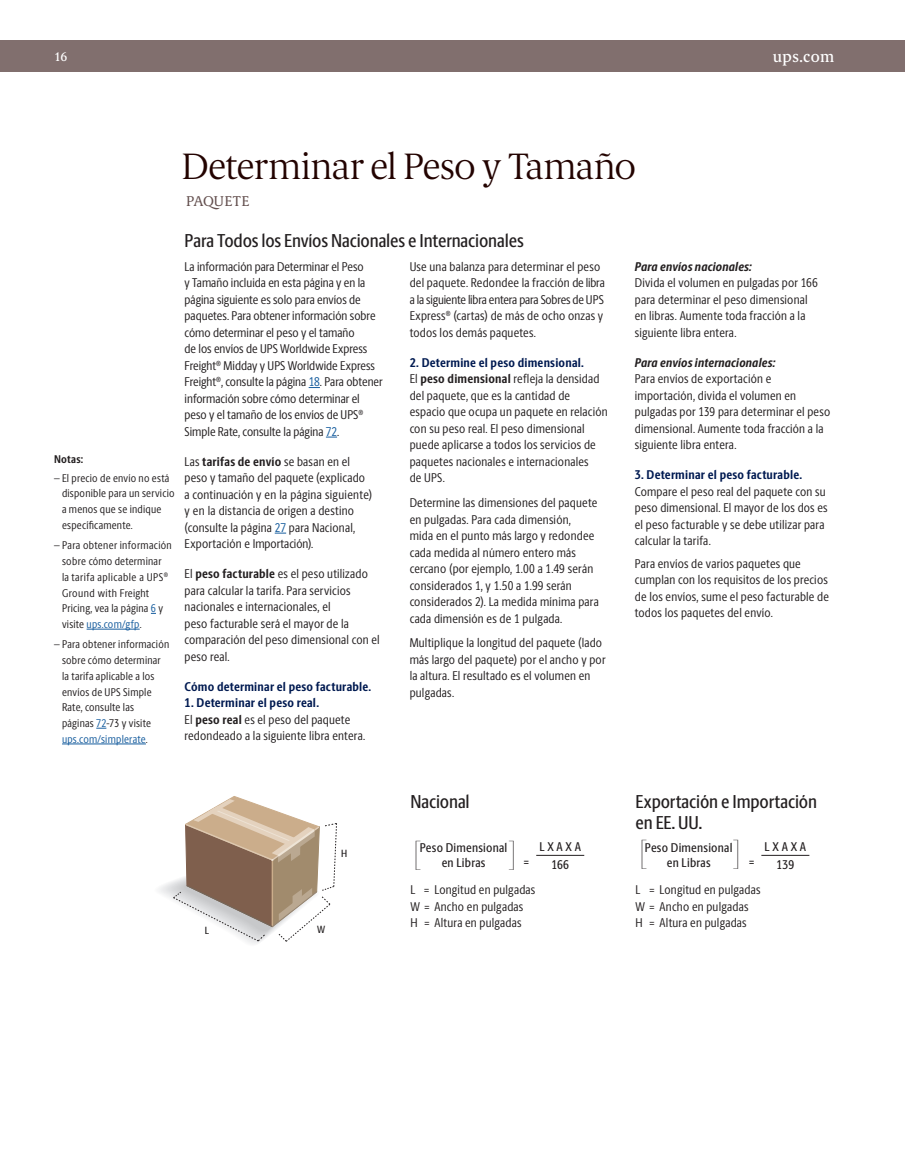
<style>
.page{position:relative;width:905px;height:1175px;background:#fff}
.page>*{position:absolute;margin:0;border:0;box-sizing:border-box;transform-origin:0 0}
.t1{font:200 36.75px "UPS Berlingske Serif Tx";letter-spacing:-.025em;color:#230300}
.t2{font:30px "UPS Berlingske Sans Cn";color:#231f20}
.t3{font:500 18.75px/21px "UPS Berlingske Sans Cn";letter-spacing:-.01em;color:#231f20}
.t4{font:500 15.75px "UPS Berlingske Serif Tx";letter-spacing:.02em;color:#fff}
.t5{font:14.25px "UPS Berlingske Serif Tx";letter-spacing:-.01em;color:#64504f}
.t6{font:12.75px/16.5px "UPS Berlingske Sans Cn";letter-spacing:.015em;color:#231f20}
.t7{font:500 12.75px/14.2px "UPS Berlingske Sans Cn";letter-spacing:.015em;color:#231f20;text-align:center}
.t8{font:700 12.75px "UPS Berlingske Sans Cn";letter-spacing:.015em;color:#001a51}
.t9{font:italic 700 12.75px "UPS Berlingske Sans Cn";letter-spacing:.015em;color:#231f20}
.t10{font:500 12.75px "UPS Berlingske Serif Tx";color:#fff}
.t11{font:11.25px/15.8px "UPS Berlingske Sans Cn";letter-spacing:.02em;color:#231f20}
.t12{font:700 11.25px "UPS Berlingske Sans Cn";letter-spacing:.02em;color:#231f20}
.t13{font:500 10.5px "UPS Berlingske Sans Cn";color:#231f20}
.s1{color:#175d9e}
.s2{font-weight:700}
.s3{font-weight:700;color:#001a51}
</style>
<div class="page">
<div style="left:0;top:40px;width:904px;height:32px;background:#816f6e"></div>
<hr style="left:536px;top:855px;width:48px;height:1px;background:#231f20">
<hr style="left:761px;top:855px;width:48px;height:1px;background:#231f20">
<svg style="left:159px;top:796px;width:178px;height:148px"></svg>
<hr style="left:87px;top:629px;width:53px;height:1px;background:#175d9e">
<hr style="left:62px;top:743px;width:84px;height:1px;background:#175d9e">
<p class="t10" style="left:54px;top:48px;width:15px">16</p>
<p class="t4" style="left:773px;top:46px;width:63px">ups.com</p>
<h1 class="t1" style="left:182px;top:141px;width:456px">Determinar el Peso y Tamaño</h1>
<p class="t5" style="left:186px;top:191px;width:65px">PAQUETE</p>
<p class="t12" style="left:54px;top:450px;width:31px">Notas:</p>
<p class="t11" style="left:62px;top:469px;width:114px;text-indent:-8px">– El precio de envío no está disponible para un servicio a menos que se indique específicamente.</p>
<p class="t11" style="left:62px;top:537px;width:111px;text-indent:-8px">– Para obtener información sobre cómo determinar<br>la tarifa aplicable a UPS<sup>®<br></sup>Ground with Freight<br>Pricing, vea la página <span class="s1">6</span> y visite <span class="s1">ups.com/gfp</span>.</p>
<p class="t11" style="left:62px;top:636px;width:109px;text-indent:-8px">– Para obtener información sobre cómo determinar la tarifa aplicable a los envíos de UPS Simple<br>Rate, consulte las<br>páginas <span class="s1">72</span>-73 y visite <span class="s1">ups.com/simplerate</span>.</p>
<h3 class="t3" style="left:184px;top:229px;width:341px">Para Todos los Envíos Nacionales e Internacionales</h3>
<p class="t6" style="left:184px;top:258px;width:200px">La información para Determinar el Peso<br>y Tamaño incluida en esta página y en la página siguiente es solo para envíos de paquetes. Para obtener información sobre cómo determinar el peso y el tamaño<br>de los envíos de UPS Worldwide Express Freight<sup>®</sup> Midday y UPS Worldwide Express Freight<sup>®</sup>, consulte la página <span class="s1">18</span>. Para obtener información sobre cómo determinar el peso y el tamaño de los envíos de UPS<sup>® </sup>Simple Rate, consulte la página <span class="s1">72</span>.</p>
<p class="t6" style="left:184px;top:453px;width:189px">Las <span class="s2">tarifas de envío</span> se basan en el peso y tamaño del paquete (explicado a continuación y en la página siguiente) y en la distancia de origen a destino (consulte la página <span class="s1">27</span> para Nacional, Exportación e Importación).</p>
<p class="t6" style="left:184px;top:565px;width:197px">El <span class="s2">peso facturable</span> es el peso utilizado para calcular la tarifa. Para servicios nacionales e internacionales, el<br>peso facturable será el mayor de la comparación del peso dimensional con el peso real.</p>
<p class="t8" style="left:184px;top:677px;width:188px">Cómo determinar el peso facturable.</p>
<p class="t6" style="left:184px;top:694px;width:182px"><span class="s3">1. Determinar el peso real.<br></span>El <span class="s2">peso real</span> es el peso del paquete redondeado a la siguiente libra entera.</p>
<p class="t6" style="left:409px;top:258px;width:196px">Use una balanza para determinar el peso del paquete. Redondee la fracción de libra a la siguiente libra entera para Sobres de UPS Express<sup>®</sup> (cartas) de más de ocho onzas y todos los demás paquetes.</p>
<p class="t6" style="left:409px;top:354px;width:199px"><span class="s3">2. Determine el peso dimensional.<br></span>El <span class="s2">peso dimensional</span> refleja la densidad del paquete, que es la cantidad de espacio que ocupa un paquete en relación con su peso real. El peso dimensional puede aplicarse a todos los servicios de paquetes nacionales e internacionales<br>de UPS.</p>
<p class="t6" style="left:409px;top:494px;width:191px">Determine las dimensiones del paquete en pulgadas. Para cada dimensión,<br>mida en el punto más largo y redondee cada medida al número entero más cercano (por ejemplo, 1.00 a 1.49 serán considerados 1, y 1.50 a 1.99 serán considerados 2). La medida mínima para cada dimensión es de 1 pulgada.</p>
<p class="t6" style="left:409px;top:634px;width:197px">Multiplique la longitud del paquete (lado más largo del paquete) por el ancho y por la altura. El resultado es el volumen en pulgadas.</p>
<p class="t9" style="left:634px;top:257px;width:118px">Para envíos nacionales:</p>
<p class="t6" style="left:634px;top:274px;width:184px">Divida el volumen en pulgadas por 166 para determinar el peso dimensional en libras. Aumente toda fracción a la siguiente libra entera.</p>
<p class="t9" style="left:634px;top:353px;width:142px">Para envíos internacionales:</p>
<p class="t6" style="left:634px;top:370px;width:197px">Para envíos de exportación e importación, divida el volumen en pulgadas por 139 para determinar el peso dimensional. Aumente toda fracción a la siguiente libra entera.</p>
<p class="t8" style="left:634px;top:465px;width:169px">3. Determinar el peso facturable.</p>
<p class="t6" style="left:634px;top:483px;width:194px">Compare el peso real del paquete con su peso dimensional. El mayor de los dos es el peso facturable y se debe utilizar para calcular la tarifa.</p>
<p class="t6" style="left:634px;top:555px;width:196px">Para envíos de varios paquetes que cumplan con los requisitos de los precios de los envíos, sume el peso facturable de todos los paquetes del envío.</p>
<p class="t13" style="left:341px;top:845px;width:8px">H</p>
<p class="t13" style="left:205px;top:923px;width:6px">L</p>
<p class="t13" style="left:317px;top:922px;width:10px">W</p>
<h3 class="t3" style="left:410px;top:790px;width:61px">Nacional</h3>
<h3 class="t3" style="left:635px;top:790px;width:183px">Exportación e Importación en EE. UU.</h3>
<p class="t7" style="left:420px;top:840px;width:89px">Peso Dimensional en Libras</p>
<h2 class="t2" style="left:412px;top:834px;width:11px">❲</h2>
<h2 class="t2" style="left:508px;top:834px;width:11px">❳</h2>
<h2 class="t2" style="left:638px;top:833px;width:11px">❲</h2>
<h2 class="t2" style="left:733px;top:833px;width:11px">❳</h2>
<p class="t7" style="left:539px;top:837px;width:43px;line-height:18.3px">L X A X A<br>166</p>
<p class="t7" style="left:764px;top:837px;width:43px;line-height:18.3px">L X A X A<br>139</p>
<p class="t7" style="left:645px;top:840px;width:89px">Peso Dimensional en Libras</p>
<p class="t7" style="left:523px;top:854px;width:7px">=</p>
<p class="t7" style="left:748px;top:854px;width:7px">=</p>
<p class="t6" style="left:410px;top:881px;width:126px;line-height:16px">L = Longitud en pulgadas<br>W = Ancho en pulgadas<br>H = Altura en pulgadas</p>
<p class="t6" style="left:635px;top:881px;width:126px">L = Longitud en pulgadas<br>W = Ancho en pulgadas<br>H = Altura en pulgadas</p>
</div>
